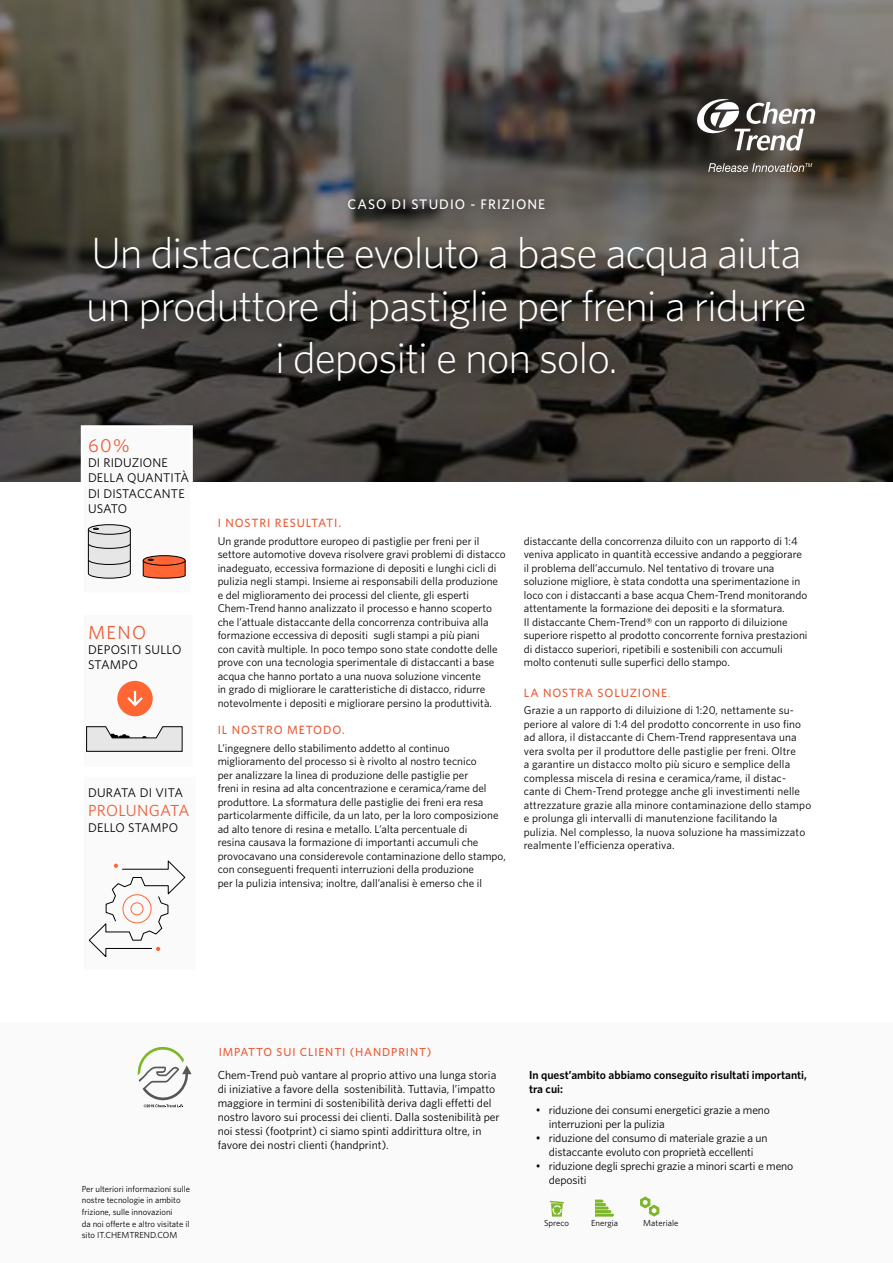
<style>
.page{position:relative;width:893px;height:1263px;background:#fff}
.page>*{position:absolute;margin:0;border:0;box-sizing:border-box;transform-origin:0 0}
.t1{font:300 43.8px/52.5px "Whitney";letter-spacing:-.025em;color:#fff;text-align:center}
.t2{font:18.9px "Whitney";letter-spacing:.075em;color:#eb5c37}
.t3{font:16.05px "Whitney";letter-spacing:.02em;color:#eb5c37}
.t4{font:500 13.95px "Whitney";letter-spacing:.075em;color:#fff}
.t5{font:12.6px/15.1px "Whitney";letter-spacing:.01em;color:#000}
.t6{font:500 12px "Whitney";letter-spacing:.075em;color:#eb5c37}
.t7{font:11.7px/14px "Whitney";letter-spacing:-.005em;color:#000}
.t8{font:600 11.7px/14px "Whitney";color:#000}
.t9{font:500 11.7px "Whitney";letter-spacing:.075em;color:#eb5c37}
.t10{font:11.25px/13.5px "Whitney";color:#000}
.t11{font:8.7px/11.7px "Whitney";color:#000}
.s1{font-weight:300}
</style>
<div class="page">
<svg style="left:0;top:0;width:893px;height:481px;background:#4e4a45"></svg>
<svg style="left:708px;top:163px;width:104px;height:9px"></svg>
<svg style="left:695px;top:98px;width:121px;height:53px"></svg>
<div style="left:0;top:1023px;width:893px;height:240px;background:#fafafa"></div>
<div style="left:332px;top:182px;width:229px;height:45px;background:#000;opacity:.75"></div>
<svg style="left:138px;top:1046px;width:54px;height:62px"></svg>
<div style="left:72px;top:222px;width:748px;height:174px;background:#000;opacity:.75"></div>
<svg style="left:550px;top:1201px;width:14px;height:15px"></svg>
<svg style="left:595px;top:1199px;width:19px;height:17px"></svg>
<svg style="left:640px;top:1196px;width:19px;height:20px"></svg>
<div style="left:81px;top:612px;width:114px;height:158px;background:#fafafa"></div>
<div style="left:81px;top:425px;width:112px;height:170px;background:#fafafa"></div>
<div style="left:81px;top:774px;width:117px;height:199px;background:#fafafa"></div>
<svg style="left:88px;top:525px;width:42px;height:9px"></svg>
<div style="left:88px;top:524px;width:43px;height:10px;border:1px solid #000;border-radius:50%"></div>
<svg style="left:88px;top:528px;width:43px;height:51px;background:#cacaca"></svg>
<svg style="left:143px;top:556px;width:42px;height:9px"></svg>
<div style="left:143px;top:555px;width:42px;height:10px;border:1px solid #000;border-radius:50%"></div>
<svg style="left:143px;top:559px;width:43px;height:20px"></svg>
<div style="left:117px;top:681px;width:36px;height:35px;background:#f63;border-radius:50%"></div>
<svg style="left:127px;top:690px;width:16px;height:17px"></svg>
<svg style="left:86px;top:726px;width:97px;height:26px"></svg>
<svg style="left:89px;top:860px;width:96px;height:97px"></svg>
<p class="t4" style="left:348px;top:195px;width:199px">CASO DI STUDIO - FRIZIONE</p>
<h1 class="t1" style="left:86px;top:225px;width:722px">Un distaccante evoluto a base acqua aiuta un produttore di pastiglie per freni a ridurre i depositi e non solo.</h1>
<h2 class="t2" style="left:88px;top:433px;width:43px">60%</h2>
<p class="t5" style="left:88px;top:455px;width:103px">DI RIDUZIONE<br>DELLA QUANTITÀ<br>DI DISTACCANTE<br>USATO</p>
<h2 class="t2" style="left:88px;top:619px;width:60px">MENO</h2>
<p class="t5" style="left:88px;top:641px;width:95px">DEPOSITI SULLO<br>STAMPO</p>
<p class="t5" style="left:88px;top:785px;width:97px">DURATA DI VITA</p>
<h3 class="t3" style="left:88px;top:800px;width:103px">PROLUNGATA</h3>
<p class="t5" style="left:88px;top:819px;width:92px">DELLO STAMPO</p>
<p class="t6" style="left:218px;top:515px;width:125px">I NOSTRI RESULTATI.</p>
<p class="t10" style="left:218px;top:534px;width:289px">Un grande produttore europeo di pastiglie per freni per il settore automotive doveva risolvere gravi problemi di distacco inadeguato, eccessiva formazione di depositi e lunghi cicli di pulizia negli stampi. Insieme ai responsabili della produzione e del miglioramento dei processi del cliente, gli esperti Chem-Trend hanno analizzato il processo e hanno scoperto che l’attuale distaccante della concorrenza contribuiva alla formazione eccessiva di depositi sugli stampi a più piani<br>con cavità multiple. In poco tempo sono state condotte delle prove con una tecnologia sperimentale di distaccanti a base acqua che hanno portato a una nuova soluzione vincente<br>in grado di migliorare le caratteristiche di distacco, ridurre notevolmente i depositi e migliorare persino la produttività.</p>
<p class="t6" style="left:218px;top:722px;width:129px">IL NOSTRO METODO.</p>
<p class="t10" style="left:218px;top:741px;width:290px">L’ingegnere dello stabilimento addetto al continuo miglioramento del processo si è rivolto al nostro tecnico<br>per analizzare la linea di produzione delle pastiglie per<br>freni in resina ad alta concentrazione e ceramica/rame del produttore. La sformatura delle pastiglie dei freni era resa particolarmente difficile, da un lato, per la loro composizione ad alto tenore di resina e metallo. L’alta percentuale di<br>resina causava la formazione di importanti accumuli che provocavano una considerevole contaminazione dello stampo, con conseguenti frequenti interruzioni della produzione<br>per la pulizia intensiva; inoltre, dall’analisi è emerso che il</p>
<p class="t10" style="left:524px;top:534px;width:285px">distaccante della concorrenza diluito con un rapporto di 1:4 veniva applicato in quantità eccessive andando a peggiorare il problema dell’accumulo. Nel tentativo di trovare una soluzione migliore, è stata condotta una sperimentazione in loco con i distaccanti a base acqua Chem-Trend monitorando attentamente la formazione dei depositi e la sformatura.<br>Il distaccante Chem-Trend® con un rapporto di diluizione superiore rispetto al prodotto concorrente forniva prestazioni di distacco superiori, ripetibili e sostenibili con accumuli molto contenuti sulle superfici dello stampo.</p>
<p class="t6" style="left:524px;top:684px;width:148px">LA NOSTRA SOLUZIONE<span class="s1">.</span></p>
<p class="t10" style="left:524px;top:703px;width:289px">Grazie a un rapporto di diluizione di 1:20, nettamente su&shy;periore al valore di 1:4 del prodotto concorrente in uso fino ad allora, il distaccante di Chem-Trend rappresentava una vera svolta per il produttore delle pastiglie per freni. Oltre<br>a garantire un distacco molto più sicuro e semplice della complessa miscela di resina e ceramica/rame, il distac&shy;cante di Chem-Trend protegge anche gli investimenti nelle attrezzature grazie alla minore contaminazione dello stampo e prolunga gli intervalli di manutenzione facilitando la pulizia. Nel complesso, la nuova soluzione ha massimizzato realmente l’efficienza operativa.</p>
<p class="t11" style="left:82px;top:1183px;width:110px">Per ulteriori informazioni sulle nostre tecnologie in ambito frizione, sulle innovazioni<br>da noi offerte e altro visitate il sito IT.CHEMTREND.COM</p>
<p class="t9" style="left:219px;top:1044px;width:214px">IMPATTO SUI CLIENTI (HANDPRINT)</p>
<p class="t7" style="left:218px;top:1068px;width:283px">Chem-Trend può vantare al proprio attivo una lunga storia di iniziative a favore della sostenibilità. Tuttavia, l’impatto maggiore in termini di sostenibilità deriva dagli effetti del nostro lavoro sui processi dei clienti. Dalla sostenibilità per noi stessi (footprint) ci siamo spinti addirittura oltre, in favore dei nostri clienti (handprint).</p>
<p class="t8" style="left:529px;top:1068px;width:279px">In quest’ambito abbiamo conseguito risultati importanti, tra cui:</p>
<p class="t7" style="left:549px;top:1103px;width:223px;text-indent:-13px">• riduzione dei consumi energetici grazie a meno interruzioni per la pulizia</p>
<p class="t7" style="left:536px;top:1131px;width:234px;text-align:center">• riduzione del consumo di materiale grazie a un distaccante evoluto con proprietà eccellenti</p>
<p class="t7" style="left:549px;top:1159px;width:246px;text-indent:-13px">• riduzione degli sprechi grazie a minori scarti e meno depositi</p>
<p class="t11" style="left:544px;top:1217px;width:26px">Spreco</p>
<p class="t11" style="left:591px;top:1217px;width:28px">Energia</p>
<p class="t11" style="left:643px;top:1217px;width:37px">Materiale</p>
</div>
